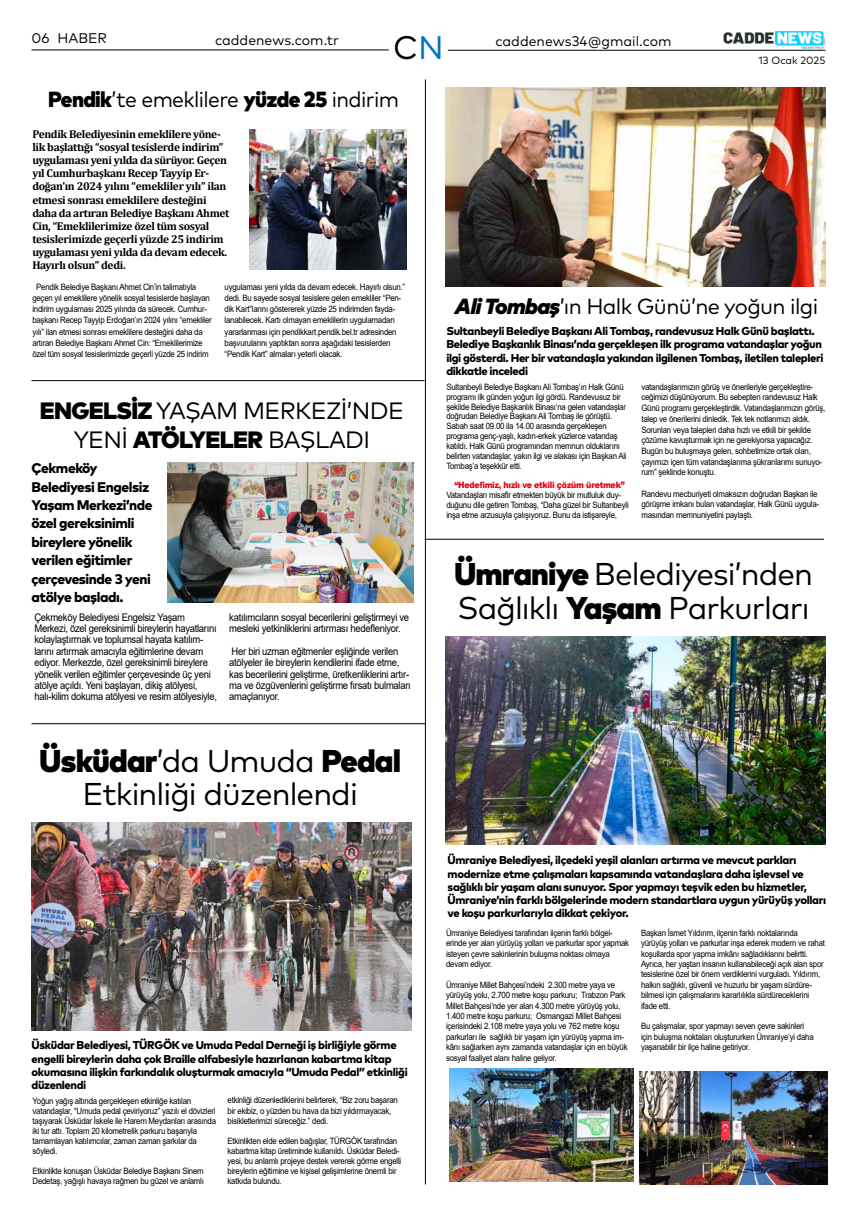
<style>
.page{position:relative;width:857px;height:1216px;background:#fff}
.page>*{position:absolute;margin:0;border:0;box-sizing:border-box;transform-origin:0 0}
.t1{font:32.55px "Mark Pro";color:#000}
.t2{font:31.5px/33.2px "Mark Pro";letter-spacing:-.03em;color:#000}
.t3{font:23.62px/28.9px "Mark Pro";letter-spacing:-.03em;color:#000;text-align:center}
.t4{font:21.88px "Mark Pro";letter-spacing:-.03em;color:#000}
.t5{font:800 14px/18.4px "Mark Pro";letter-spacing:-.03em;color:#000}
.t6{font:14px "Mark Pro";color:#000}
.t7{font:800 11.38px/13.1px "Mark Pro";letter-spacing:-.03em;color:#000}
.t8{font:700 11.38px/13.1px "Cambria";letter-spacing:-.03em;color:#000}
.t9{font:10.5px/11.4px "Arial";letter-spacing:-.03em;color:#000;scale:.9 1}
.t10{font:10.5px "Mark Pro";color:#000}
.t11{font:8.75px/10.4px "Arial";letter-spacing:-.03em;color:#000;scale:.9 1}
.t12{font:900 8.75px "Arial";letter-spacing:-.03em;color:#e30613;scale:.9 1}
.s1{color:#0074be}
.s2{font-weight:900}
.s3{font-weight:900;font-style:italic}
</style>
<div class="page">
<hr style="left:32px;top:50px;width:357px;height:1px;background:#000">
<hr style="left:448px;top:50px;width:377px;height:1px;background:#000">
<hr style="left:32px;top:380px;width:392px;height:1px;background:#000">
<img style="left:723px;top:31px;width:103px;height:18px">
<hr style="left:425px;top:79px;width:1px;height:1105px;background:#000">
<img style="left:445px;top:87px;width:380px;height:199px">
<img style="left:445px;top:636px;width:380px;height:208px">
<img style="left:168px;top:462px;width:245px;height:141px">
<img style="left:250px;top:129px;width:156px;height:141px">
<img style="left:449px;top:1068px;width:185px;height:113px">
<img style="left:640px;top:1071px;width:187px;height:113px">
<hr style="left:424px;top:539px;width:400px;height:1px;background:#000">
<hr style="left:32px;top:723px;width:394px;height:1px;background:#000">
<img style="left:32px;top:822px;width:380px;height:208px">
<h3 class="t6" style="left:32px;top:28px;width:77px">06 HABER</h3>
<h3 class="t6" style="left:215px;top:30px;width:125px">caddenews.com.tr</h3>
<h3 class="t6" style="left:495px;top:30px;width:178px">caddenews34@gmail.com</h3>
<h1 class="t1" style="left:393px;top:23px;width:52px">C<span class="s1">N</span></h1>
<h3 class="t4" style="left:48px;top:82px;width:352px"><span class="s2">Pendik</span>’te emeklilere <span class="s2">yüzde 25</span> indirim</h3>
<p class="t10" style="left:758px;top:52px;width:69px">13 Ocak 2025</p>
<p class="t8" style="left:32px;top:127px;width:198px">Pendik Belediyesinin emeklilere yöne&shy;lik başlattığı “sosyal tesislerde indirim” uygulaması yeni yılda da sürüyor. Geçen yıl Cumhurbaşkanı Recep Tayyip Er&shy;doğan’ın 2024 yılını “emekliler yılı” ilan etmesi sonrası emeklilere desteğini daha da artıran Belediye Başkanı Ahmet Cin, “Emeklilerimize özel tüm sosyal tesislerimizde geçerli yüzde 25 indirim uygulaması yeni yılda da devam edecek.<br>Hayırlı olsun” dedi.</p>
<p class="t11" style="left:32px;top:281px;width:201px;line-height:11.2px;text-indent:4px">Pendik Belediye Başkanı Ahmet Cin’in talimatıyla geçen yıl emeklilere yönelik sosyal tesislerde başlayan indirim uygulaması 2025 yılında da sürecek. Cumhur&shy;başkanı Recep Tayyip Erdoğan’ın 2024 yılını “emekliler yılı” ilan etmesi sonrası emeklilere desteğini daha da artıran Belediye Başkanı Ahmet Cin: “Emeklilerimize özel tüm sosyal tesislerimizde geçerli yüzde 25 indirim</p>
<p class="t11" style="left:225px;top:281px;width:202px;line-height:11.2px">uygulaması yeni yılda da devam edecek. Hayırlı olsun.” dedi. Bu sayede sosyal tesislere gelen emekliler “Pen&shy;dik Kart”larını göstererek yüzde 25 indirimden fayda&shy;lanabilecek. Kartı olmayan emeklilerin uygulamadan yararlanması için pendikkart.pendik.bel.tr adresinden başvurularını yaptıktan sonra aşağıdaki tesislerden “Pendik Kart” almaları yeterli olacak.</p>
<h3 class="t3" style="left:40px;top:394px;width:366px"><span class="s2">ENGELSİZ</span> YAŞAM MERKEZİ’NDE<br>YENİ <span class="s2">ATÖLYELER</span> BAŞLADI</h3>
<h3 class="t5" style="left:32px;top:458px;width:123px">Çekmeköy<br>Belediyesi Engelsiz<br>Yaşam Merkezi’nde özel gereksinimli bireylere yönelik verilen eğitimler çerçevesinde 3 yeni atölye başladı.</h3>
<p class="t9" style="left:34px;top:611px;width:204px">Çekmeköy Belediyesi Engelsiz Yaşam Merkezi, özel gereksinimli bireylerin hayatlarını kolaylaştırmak ve toplumsal hayata katılım&shy;larını artırmak amacıyla eğitimlerine devam ediyor. Merkezde, özel gereksinimli bireylere yönelik verilen eğitimler çerçevesinde üç yeni atölye açıldı. Yeni başlayan, dikiş atölyesi, halı-kilim dokuma atölyesi ve resim atölyesiyle,</p>
<p class="t9" style="left:229px;top:611px;width:201px">katılımcıların sosyal becerilerini geliştirmeyi ve mesleki yetkinliklerini artırması hedefleniyor.</p>
<p class="t9" style="left:229px;top:645px;width:203px">Her biri uzman eğitmenler eşliğinde verilen atölyeler ile bireylerin kendilerini ifade etme, kas becerilerini geliştirme, üretkenliklerini artır&shy;ma ve özgüvenlerini geliştirme fırsatı bulmaları amaçlanıyor.</p>
<h2 class="t2" style="left:39px;top:741px;width:363px;text-align:center"><span class="s2">Üsküdar</span>’da Umuda <span class="s2">Pedal<br></span>Etkinliği düzenlendi</h2>
<p class="t7" style="left:32px;top:1037px;width:378px">Üsküdar Belediyesi, TÜRGÖK ve Umuda Pedal Derneği iş birliğiyle görme engelli bireylerin daha çok Braille alfabesiyle hazırlanan kabartma kitap okumasına ilişkin farkındalık oluşturmak amacıyla “Umuda Pedal” etkinliği düzenlendi</p>
<p class="t11" style="left:33px;top:1095px;width:205px;line-height:10.2px">Yoğun yağış altında gerçekleşen etkinliğe katılan vatandaşlar, “Umuda pedal çeviriyoruz” yazılı el dövizleri taşıyarak Üsküdar İskele ile Harem Meydanları arasında iki tur attı. Toplam 20 kilometrelik parkuru başarıyla tamamlayan katılımcılar, zaman zaman şarkılar da söyledi.</p>
<p class="t11" style="left:33px;top:1166px;width:192px;line-height:10.2px">Etkinlikte konuşan Üsküdar Belediye Başkanı Sinem<br>Dedetaş, yağışlı havaya rağmen bu güzel ve anlamlı</p>
<p class="t11" style="left:228px;top:1095px;width:191px;line-height:10.2px">etkinliği düzenlediklerini belirterek, “Biz zoru başaran bir ekibiz, o yüzden bu hava da bizi yıldırmayacak, bisikletlerimizi süreceğiz.” dedi.</p>
<p class="t11" style="left:228px;top:1135px;width:195px;line-height:10.2px">Etkinlikten elde edilen bağışlar, TÜRGÖK tarafından kabartma kitap üretiminde kullanıldı. Üsküdar Beledi&shy;yesi, bu anlamlı projeye destek vererek görme engelli bireylerin eğitimine ve kişisel gelişimlerine önemli bir katkıda bulundu.</p>
<h3 class="t4" style="left:455px;top:290px;width:365px"><span class="s3">Ali Tombaş</span>’ın Halk Günü’ne yoğun ilgi</h3>
<p class="t7" style="left:446px;top:324px;width:379px">Sultanbeyli Belediye Başkanı Ali Tombaş, randevusuz Halk Günü başlattı.<br>Belediye Başkanlık Binası’nda gerçekleşen ilk programa vatandaşlar yoğun ilgi gösterdi. Her bir vatandaşla yakından ilgilenen Tombaş, iletilen talepleri dikkatle inceledi</p>
<p class="t11" style="left:446px;top:382px;width:202px;line-height:9.9px">Sultanbeyli Belediye Başkanı Ali Tombaş’ın Halk Günü programı ilk günden yoğun ilgi gördü. Randevusuz bir şekilde Belediye Başkanlık Binası’na gelen vatandaşlar doğrudan Belediye Başkanı Ali Tombaş ile görüştü.<br>Sabah saat 09.00 ila 14.00 arasında gerçekleşen programa genç-yaşlı, kadın-erkek yüzlerce vatandaş katıldı. Halk Günü programından memnun olduklarını belirten vatandaşlar, yakın ilgi ve alakası için Başkan Ali Tombaş’a teşekkür etti.</p>
<p class="t12" style="left:454px;top:479px;width:190px">“Hedefimiz, hızlı ve etkili çözüm üretmek”</p>
<p class="t11" style="left:446px;top:490px;width:204px;line-height:9.9px">Vatandaşları misafir etmekten büyük bir mutluluk duy&shy;duğunu dile getiren Tombaş, “Daha güzel bir Sultanbeyli inşa etme arzusuyla çalışıyoruz. Bunu da istişareyle,</p>
<p class="t11" style="left:641px;top:381px;width:206px;line-height:10.7px">vatandaşlarımızın görüş ve önerileriyle gerçekleştire&shy;ceğimizi düşünüyorum. Bu sebepten randevusuz Halk Günü programı gerçekleştirdik. Vatandaşlarımızın görüş, talep ve önerilerini dinledik. Tek tek notlarımızı aldık.<br>Sorunları veya talepleri daha hızlı ve etkili bir şekilde çözüme kavuşturmak için ne gerekiyorsa yapacağız.<br>Bugün bu buluşmaya gelen, sohbetimize ortak olan, çayımızı içen tüm vatandaşlarıma şükranlarımı sunuyo&shy;rum” şeklinde konuştu.</p>
<p class="t11" style="left:641px;top:488px;width:199px;line-height:10.7px">Randevu mecburiyeti olmaksızın doğrudan Başkan ile görüşme imkanı bulan vatandaşlar, Halk Günü uygula&shy;masından memnuniyetini paylaştı.</p>
<h2 class="t2" style="left:454px;top:555px;width:360px"><span class="s2">Ümraniye</span> Belediyesi’nden<br>Sağlıklı <span class="s2">Yaşam</span> Parkurları</h2>
<p class="t7" style="left:447px;top:852px;width:380px">Ümraniye Belediyesi, ilçedeki yeşil alanları artırma ve mevcut parkları modernize etme çalışmaları kapsamında vatandaşlara daha işlevsel ve sağlıklı bir yaşam alanı sunuyor. Spor yapmayı teşvik eden bu hizmetler, Ümraniye’nin farklı bölgelerinde modern standartlara uygun yürüyüş yolları ve koşu parkurlarıyla dikkat çekiyor.</p>
<p class="t11" style="left:446px;top:927px;width:205px">Ümraniye Belediyesi tarafından ilçenin farklı bölgel&shy;erinde yer alan yürüyüş yolları ve parkurlar spor yapmak isteyen çevre sakinlerinin buluşma noktası olmaya devam ediyor.</p>
<p class="t11" style="left:446px;top:979px;width:203px">Ümraniye Millet Bahçesi’ndeki 2.300 metre yaya ve yürüyüş yolu, 2.700 metre koşu parkuru; Trabzon Park Millet Bahçesi’nde yer alan 4.300 metre yürüyüş yolu, 1.400 metre koşu parkuru; Osmangazi Millet Bahçesi içerisindeki 2.108 metre yaya yolu ve 762 metre koşu parkurları ile sağlıklı bir yaşam için yürüyüş yapma im&shy;kânı sağlarken aynı zamanda vatandaşlar için en büyük sosyal faaliyet alanı haline geliyor.</p>
<p class="t11" style="left:641px;top:927px;width:206px">Başkan İsmet Yıldırım, ilçenin farklı noktalarında yürüyüş yolları ve parkurlar inşa ederek modern ve rahat koşullarda spor yapma imkânı sağladıklarını belirtti.<br>Ayrıca, her yaştan insanın kullanabileceği açık alan spor tesislerine özel bir önem verdiklerini vurguladı. Yıldırım, halkın sağlıklı, güvenli ve huzurlu bir yaşam sürdüre&shy;bilmesi için çalışmalarını kararlılıkla sürdüreceklerini ifade etti.</p>
<p class="t11" style="left:641px;top:1021px;width:193px">Bu çalışmalar, spor yapmayı seven çevre sakinleri için buluşma noktaları oluştururken Ümraniye’yi daha yaşanabilir bir ilçe haline getiriyor.</p>
</div>
